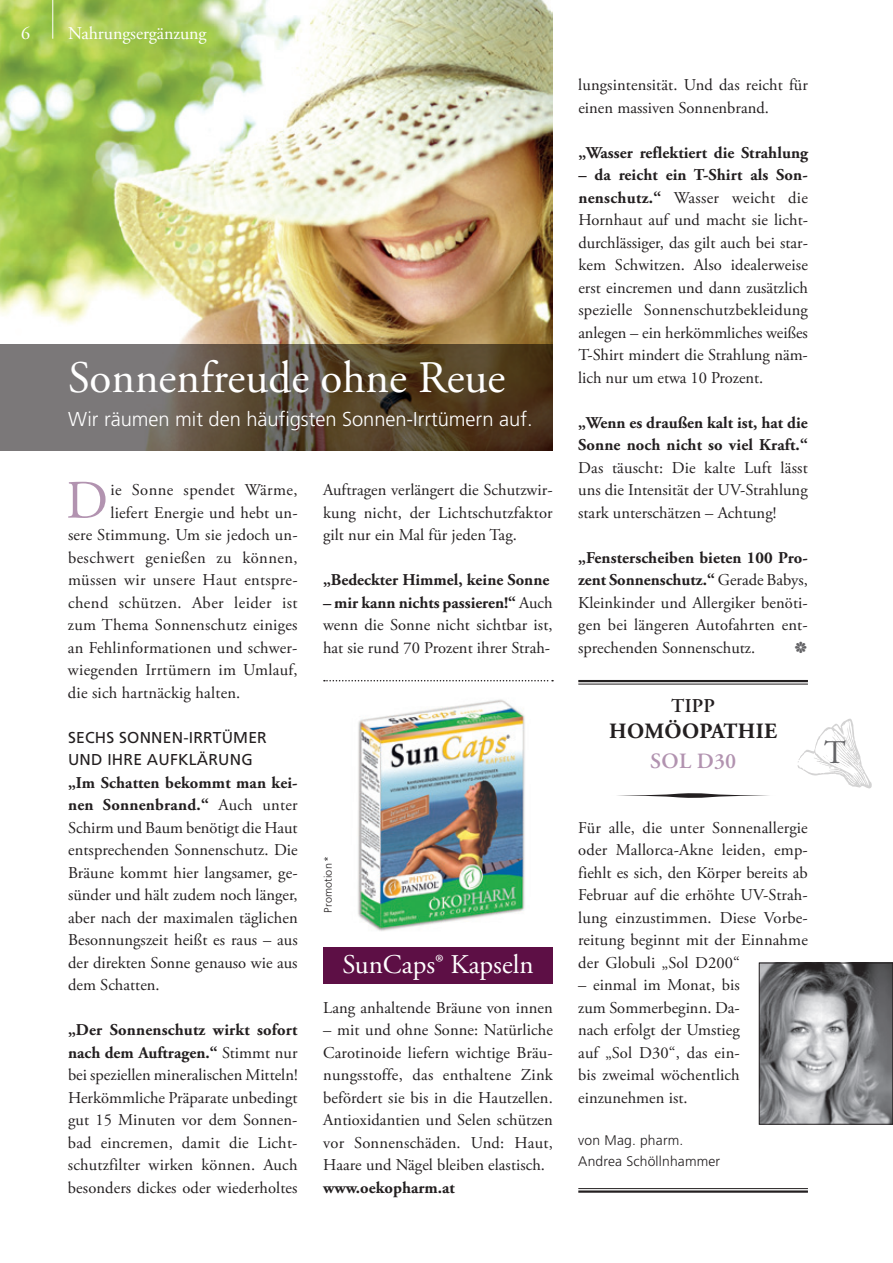
<style>
.page{position:relative;width:893px;height:1263px;background:#fff}
.page>*{position:absolute;margin:0;border:0;box-sizing:border-box;transform-origin:0 0}
.t1{font:54px "Adobe Garamond Pro";color:#b293b0}
.t2{font:45px "Adobe Garamond Pro";color:#fff}
.t3{font:33px "Adobe Garamond Pro";color:#636366}
.t4{font:27px "Adobe Garamond Pro";color:#fff}
.t5{font:700 21.75px "Adobe Garamond Pro";letter-spacing:.015em;color:#231f20}
.t6{font:600 21.75px "Adobe Garamond Pro";letter-spacing:.01em;color:#b293b0}
.t7{font:300 20.1px "Frutiger";color:#fff}
.t8{font:600 19.5px "Adobe Garamond Pro";color:#231f20}
.t9{font:18px "Adobe Garamond Pro";letter-spacing:-.005em;color:#fff}
.t10{font:16.5px/22.5px "Adobe Garamond Pro";letter-spacing:.005em;color:#231f20;text-align:justify}
.t11{font:700 16.5px/22.5px "Adobe Garamond Pro";color:#231f20}
.t12{font:16.5px "Adobe Garamond Pro";letter-spacing:.025em;color:#231f20}
.t13{font:15.75px/22.5px "Frutiger";letter-spacing:.015em;color:#231f20}
.t14{font:300 13.8px/20.2px "Frutiger";letter-spacing:.015em;color:#231f20}
.t15{font:300 10.8px "Frutiger";letter-spacing:.015em;color:#231f20}
.s1{font-weight:700}
</style>
<div class="page">
<img style="left:0;top:0;width:553px;height:344px">
<svg style="left:0;top:344px;width:553px;height:107px;background:#635647"></svg>
<hr style="left:52px;top:0;width:1px;height:39px;background:#fff">
<div style="left:323px;top:947px;width:230px;height:36px;background:#5d0f45"></div>
<svg style="left:324px;top:680px;width:229px;height:1px"></svg>
<img style="left:358px;top:699px;width:167px;height:232px">
<img style="left:761px;top:965px;width:130px;height:157px">
<div style="left:759px;top:963px;width:134px;height:161px;border:1px solid #231f20"></div>
<hr style="left:578px;top:680px;width:230px;height:2px;background:#231f20">
<hr style="left:578px;top:684px;width:230px;height:1px;background:#231f20">
<svg style="left:617px;top:793px;width:152px;height:5px"></svg>
<hr style="left:578px;top:1188px;width:230px;height:1px;background:#231f20">
<hr style="left:578px;top:1190px;width:230px;height:3px;background:#231f20">
<svg style="left:797px;top:719px;width:75px;height:69px"></svg>
<p class="t9" style="left:21px;top:22px;width:10px">6</p>
<p class="t9" style="left:68px;top:22px;width:140px">Nahrungsergänzung</p>
<h2 class="t2" style="left:68px;top:351px;width:439px">Sonnenfreude ohne Reue</h2>
<p class="t7" style="left:68px;top:408px;width:466px">Wir räumen mit den häufigsten Sonnen-Irrtümern auf.</p>
<h1 class="t1" style="left:66px;top:468px;width:44px">D</h1>
<p class="t12" style="left:111px;top:480px;width:189px">ie Sonne spendet Wärme,</p>
<p class="t10" style="left:111px;top:502px;width:189px">liefert Energie und hebt un-</p>
<p class="t10" style="left:68px;top:524px;width:231px">sere Stimmung. Um sie jedoch un-</p>
<p class="t12" style="left:68px;top:547px;width:231px">beschwert genießen zu können,</p>
<p class="t10" style="left:68px;top:569px;width:231px">müssen wir unsere Haut entspre-</p>
<p class="t12" style="left:68px;top:592px;width:231px">chend schützen. Aber leider ist</p>
<p class="t10" style="left:68px;top:614px;width:231px">zum Thema Sonnenschutz einiges</p>
<p class="t10" style="left:68px;top:637px;width:231px">an Fehlinformationen und schwer-</p>
<p class="t10" style="left:68px;top:659px;width:231px">wiegenden Irrtümern im Umlauf,</p>
<p class="t10" style="left:68px;top:682px;width:174px">die sich hartnäckig halten.</p>
<p class="t13" style="left:68px;top:726px;width:200px">SECHS SONNEN-IRRTÜ MER<br>UND IHRE AUFKLÄRUNG</p>
<p class="t10" style="left:68px;top:772px;width:231px"><span class="s1">„Im Schatten bekommt man kei&shy;nen Sonnenbrand.“</span> Auch unter Schirm und Baum benötigt die Haut entsprechenden Sonnenschutz. Die Bräune kommt hier langsamer, ge&shy;sünder und hält zudem noch länger, aber nach der maximalen täglichen Besonnungszeit heißt es raus – aus der direkten Sonne genauso wie aus dem Schatten.</p>
<p class="t10" style="left:68px;top:1019px;width:231px"><span class="s1">„Der Sonnenschutz wirkt sofort nach dem Auftragen.“</span> Stimmt nur bei speziellen mineralischen Mitteln!<br>Herkömmliche Präparate unbedingt gut 15 Minuten vor dem Sonnen&shy;bad eincremen, damit die Licht&shy;schutzfilter wirken können. Auch besonders dickes oder wiederholtes</p>
<p class="t10" style="left:323px;top:479px;width:231px">Auftragen verlängert die Schutzwir&shy;kung nicht, der Lichtschutzfaktor gilt nur ein Mal für jeden Tag.</p>
<p class="t11" style="left:323px;top:569px;width:228px">„Bedeckter Himmel, keine Sonne</p>
<p class="t10" style="left:323px;top:592px;width:231px"><span class="s1">– mir kann nichts passieren!“</span> Auch wenn die Sonne nicht sichtbar ist, hat sie rund 70 Prozent ihrer Strah-</p>
<p class="t15" style="left:322px;top:912px;width:58px;rotate:-90deg">Promotion *</p>
<h3 class="t4" style="left:342px;top:948px;width:193px">SunCaps® Kapseln</h3>
<p class="t10" style="left:323px;top:997px;width:231px">Lang anhaltende Bräune von innen</p>
<p class="t10" style="left:323px;top:1019px;width:231px">– mit und ohne Sonne: Natürliche Carotinoide liefern wichtige Bräu&shy;nungsstoffe, das enthaltene Zink befördert sie bis in die Hautzellen.<br>Antioxidantien und Selen schützen vor Sonnenschäden. Und: Haut, Haare und Nägel bleiben elastisch.</p>
<p class="t11" style="left:323px;top:1176px;width:133px">www.oekopharm.at</p>
<p class="t10" style="left:578px;top:74px;width:231px">lungsintensität. Und das reicht für einen massiven Sonnenbrand.</p>
<p class="t11" style="left:578px;top:141px;width:232px">„Wasser reflektiert die Strahlung</p>
<p class="t10" style="left:578px;top:164px;width:231px"><span class="s1">– da reicht ein T-Shirt als Son&shy;nenschutz.“</span> Wasser weicht die Hornhaut auf und macht sie licht&shy;durchlässiger, das gilt auch bei star&shy;kem Schwitzen. Also idealerweise erst eincremen und dann zusätzlich spezielle Sonnenschutzbekleidung anlegen – ein herkömmliches weißes T-Shirt mindert die Strahlung näm&shy;lich nur um etwa 10 Prozent.</p>
<p class="t11" style="left:578px;top:411px;width:231px">„Wenn es draußen kalt ist, hat die<br>Sonne noch nicht so viel Kraft.“</p>
<p class="t10" style="left:578px;top:457px;width:231px">Das täuscht: Die kalte Luft lässt uns die Intensität der UV-Strahlung stark unterschätzen – Achtung!</p>
<p class="t10" style="left:578px;top:547px;width:231px"><span class="s1">„Fensterscheiben bieten 100 Pro&shy;zent Sonnenschutz.“</span> Gerade Babys, Kleinkinder und Allergiker benöti&shy;gen bei längeren Autofahrten ent&shy;sprechenden Sonnenschutz.</p>
<p class="t8" style="left:671px;top:695px;width:45px">TIPP</p>
<h3 class="t5" style="left:609px;top:719px;width:166px">Homöopathie</h3>
<h3 class="t6" style="left:650px;top:749px;width:87px">Sol D30</h3>
<h3 class="t3" style="left:824px;top:733px;width:23px">T</h3>
<p class="t10" style="left:578px;top:817px;width:231px">Für alle, die unter Sonnenallergie oder Mallorca-Akne leiden, emp&shy;fiehlt es sich, den Körper bereits ab Februar auf die erhöhte UV-Strah&shy;lung einzustimmen. Diese Vorbe&shy;reitung beginnt mit der Einnahme der Globuli „Sol D200“</p>
<p class="t10" style="left:578px;top:974px;width:163px">– einmal im Monat, bis zum Sommerbeginn. Da&shy;nach erfolgt der Umstieg auf „Sol D30“, das ein&shy;bis zweimal wöchentlich einzunehmen ist.</p>
<p class="t14" style="left:578px;top:1130px;width:143px">von Mag. pharm.<br>Andrea Schöllnhammer</p>
</div>
